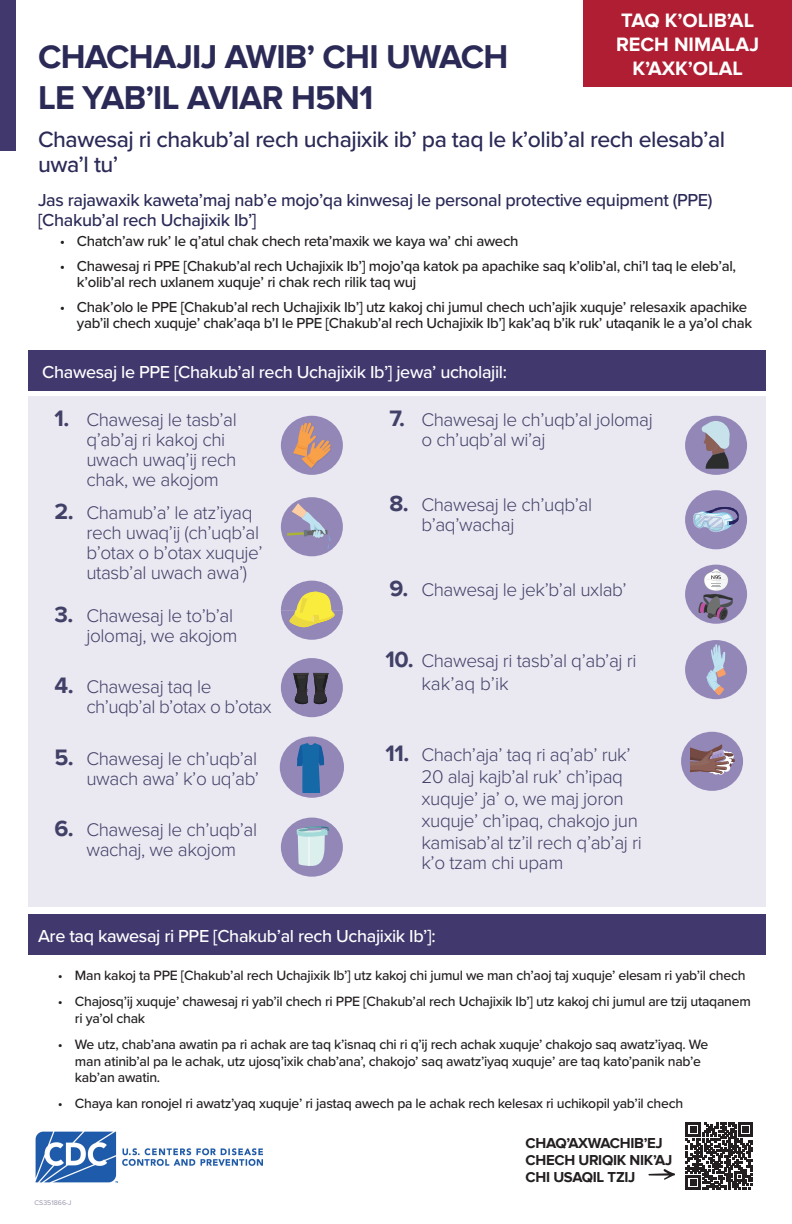
<style>
.page{position:relative;width:792px;height:1224px;background:#fff}
.page>*{position:absolute;margin:0;border:0;box-sizing:border-box;transform-origin:0 0}
.t1{font:700 34px/40.8px "Proxima Nova";letter-spacing:-.02em;color:#2b2a57}
.t2{font:500 23px/25px "Proxima Nova";letter-spacing:-.02em;color:#2b2a57}
.t3{font:700 20px/24px "Proxima Nova";color:#fff;text-align:center}
.t4{font:300 19px/20px "Proxima Nova";letter-spacing:-.02em;color:#414067}
.t5{font:500 18px/20px "Proxima Nova";letter-spacing:-.02em;color:#2b2a57}
.t6{font:500 18px "Proxima Nova";letter-spacing:-.02em;color:#fff}
.t7{font:500 15px/16px "Proxima Nova";letter-spacing:-.02em;color:#231f20}
.t8{font:700 14.9px/17px "Proxima Nova";letter-spacing:-.02em;color:#231f20}
.t9{font:500 14px/16.8px "Proxima Nova";letter-spacing:-.02em;color:#231f20}
.t10{font:7px "Proxima Nova";color:#9794aa}
.s1{font-weight:400}
.s2{font-weight:700;font-size:23px}
</style>
<div class="page">
<div style="left:28px;top:397px;width:738px;height:510px;background:#eae8f1"></div>
<div style="left:28px;top:350px;width:738px;height:40px;background:#41386e"></div>
<div style="left:28px;top:914px;width:738px;height:40px;background:#41386e"></div>
<div style="left:0;top:0;width:16px;height:151px;background:#41386e"></div>
<div style="left:281px;top:818px;width:62px;height:59px;background:#9387b8;border-radius:50%"></div>
<svg style="left:296px;top:826px;width:33px;height:40px"></svg>
<div style="left:281px;top:497px;width:62px;height:59px;background:#9387b8;border-radius:50%"></div>
<svg style="left:287px;top:503px;width:44px;height:46px"></svg>
<div style="left:685px;top:490px;width:62px;height:59px;background:#9387b8;border-radius:50%"></div>
<svg style="left:693px;top:507px;width:47px;height:25px"></svg>
<div style="left:281px;top:658px;width:62px;height:59px;background:#9387b8;border-radius:50%"></div>
<svg style="left:293px;top:673px;width:36px;height:31px"></svg>
<div style="left:685px;top:640px;width:62px;height:59px;background:#9387b8;border-radius:50%"></div>
<svg style="left:706px;top:644px;width:20px;height:51px"></svg>
<div style="left:281px;top:416px;width:62px;height:59px;background:#9387b8;border-radius:50%"></div>
<div style="left:293px;top:422px;width:39px;height:48px;background:#9387b8"></div>
<svg style="left:293px;top:422px;width:38px;height:46px"></svg>
<div style="left:685px;top:416px;width:62px;height:59px;background:#9387b8;border-radius:50%"></div>
<svg style="left:702px;top:421px;width:28px;height:48px"></svg>
<svg style="left:281px;top:581px;width:62px;height:59px"></svg>
<div style="left:685px;top:565px;width:62px;height:59px;background:#9387b8;border-radius:50%"></div>
<svg style="left:698px;top:568px;width:35px;height:53px"></svg>
<div style="left:681px;top:732px;width:62px;height:59px;background:#9387b8;border-radius:50%"></div>
<svg style="left:690px;top:744px;width:45px;height:31px"></svg>
<div style="left:280px;top:737px;width:64px;height:61px;background:#9387b8;border-radius:50%"></div>
<svg style="left:297px;top:743px;width:27px;height:50px"></svg>
<svg style="left:648px;top:1169px;width:27px;height:11px"></svg>
<img style="left:35px;top:1131px;width:227px;height:52px">
<svg style="left:686px;top:1123px;width:67px;height:67px"></svg>
<div style="left:583px;top:0;width:209px;height:86px;background:#af1e32"></div>
<p class="t3" style="left:616px;top:9px;width:145px">TAQ K’OLIB’AL<br>RECH NIMALAJ<br>K’AXK’OLAL</p>
<h1 class="t1" style="left:38px;top:37px;width:472px">CHACHAJIJ AWIB’ CHI UWACH<br>LE YAB’IL AVIAR H5N1</h1>
<p class="t2" style="left:38px;top:126px;width:689px">Chawesaj ri chakub’al rech uchajixik ib’ pa taq le k’olib’al rech elesab’al uwa’l tu’</p>
<p class="t5" style="left:38px;top:189px;width:676px">Jas rajawaxik kaweta’maj nab’e mojo’qa kinwesaj le personal protective equipment (PPE) [Chakub’al rech Uchajixik Ib’]</p>
<p class="t7" style="left:60px;top:233px;width:460px"><span class="s1">•</span> Chatch’aw ruk’ le q’atul chak chech reta’maxik we kaya wa’ chi awech</p>
<p class="t7" style="left:77px;top:258px;width:661px;text-indent:-17px"><span class="s1">•</span> Chawesaj ri PPE [Chakub’al rech Uchajixik Ib’] mojo’qa katok pa apachike saq k’olib’al, chi’l taq le eleb’al, k’olib’al rech uxlanem xuquje’ ri chak rech rilik taq wuj</p>
<p class="t7" style="left:77px;top:299px;width:677px;text-indent:-17px"><span class="s1">•</span> Chak’olo le PPE [Chakub’al rech Uchajixik Ib’] utz kakoj chi jumul chech uch’ajik xuquje’ relesaxik apachike yab’il chech xuquje’ chak’aqa b’I le PPE [Chakub’al rech Uchajixik Ib’] kak’aq b’ik ruk’ utaqanik le a ya’ol chak</p>
<p class="t6" style="left:42px;top:358px;width:466px">Chawesaj le PPE [Chakub’al rech Uchajixik Ib’] jewa’ ucholajil:</p>
<p class="t4" style="left:86px;top:410px;width:152px;text-indent:-32px"><span class="s2">1.</span> Chawesaj le tasb’al q’ab’aj ri kakoj chi uwach uwaq’ij rech chak, we akojom</p>
<p class="t4" style="left:86px;top:504px;width:178px;text-indent:-32px"><span class="s2">2.</span> Chamub’a’ le atz’iyaq rech uwaq’ij (ch’uqb’al b’otax o b’otax xuquje’ utasb’al uwach awa’)</p>
<p class="t4" style="left:54px;top:606px;width:184px;text-align:right"><span class="s2">3.</span> Chawesaj le to’b’al jolomaj, we akojom</p>
<p class="t4" style="left:86px;top:678px;width:187px;text-indent:-32px"><span class="s2">4.</span> Chawesaj taq le ch’uqb’al b’otax o b’otax</p>
<p class="t4" style="left:54px;top:749px;width:206px;text-align:right"><span class="s2">5.</span> Chawesaj le ch’uqb’al uwach awa’ k’o uq’ab’</p>
<p class="t4" style="left:54px;top:821px;width:204px;text-align:center"><span class="s2">6.</span> Chawesaj le ch’uqb’al wachaj, we akojom</p>
<p class="t4" style="left:421px;top:410px;width:233px;text-indent:-32px"><span class="s2">7.</span> Chawesaj le ch’uqb’al jolomaj o ch’uqb’al wi’aj</p>
<p class="t4" style="left:421px;top:495px;width:172px;text-indent:-32px"><span class="s2">8.</span> Chawesaj le ch’uqb’al b’aq’wachaj</p>
<p class="t4" style="left:389px;top:580px;width:239px"><span class="s2">9.</span> Chawesaj le jek’b’al uxlab’</p>
<p class="t4" style="left:421px;top:650px;width:217px;line-height:22.8px;text-indent:-36px"><span class="s2">10.</span> Chawesaj ri tasb’al q’ab’aj ri kak’aq b’ik</p>
<p class="t4" style="left:421px;top:744px;width:222px;line-height:22px;text-indent:-36px"><span class="s2">11.</span> Chach’aja’ taq ri aq’ab’ ruk’<br>20 alaj kajb’al ruk’ ch’ipaq xuquje’ ja’ o, we maj joron xuquje’ ch’ipaq, chakojo jun kamisab’al tz’il rech q’ab’aj ri</p>
<p class="t4" style="left:421px;top:853px;width:143px">k’o tzam chi upam</p>
<p class="t6" style="left:38px;top:922px;width:399px">Are taq kawesaj ri PPE [Chakub’al rech Uchajixik Ib’]:</p>
<p class="t9" style="left:58px;top:967px;width:689px"><span class="s1">•</span> Man kakoj ta PPE [Chakub’al rech Uchajixik Ib’] utz kakoj chi jumul we man ch’aoj taj xuquje’ elesam ri yab’il chech</p>
<p class="t9" style="left:75px;top:993px;width:677px;text-indent:-17px"><span class="s1">•</span> Chajosq’ij xuquje’ chawesaj ri yab’il chech ri PPE [Chakub’al rech Uchajixik Ib’] utz kakoj chi jumul are tzij utaqanem ri ya’ol chak</p>
<p class="t9" style="left:75px;top:1035px;width:635px;text-indent:-17px"><span class="s1">•</span> We utz, chab’ana awatin pa ri achak are taq k’isnaq chi ri q’ij rech achak xuquje’ chakojo saq awatz’iyaq. We man atinib’al pa le achak, utz ujosq’ixik chab’ana’, chakojo’ saq awatz’iyaq xuquje’ are taq kato’panik nab’e kab’an awatin.</p>
<p class="t9" style="left:58px;top:1095px;width:627px"><span class="s1">•</span> Chaya kan ronojel ri awatz’yaq xuquje’ ri jastaq awech pa le achak rech kelesax ri uchikopil yab’il chech</p>
<p class="t8" style="left:526px;top:1135px;width:148px">CHAQ’AXWACHIB’EJ<br>CHECH URIQIK NIK’AJ<br>CHI USAQIL TZIJ</p>
<p class="t10" style="left:35px;top:1200px;width:39px">CS351866-J</p>
</div>
